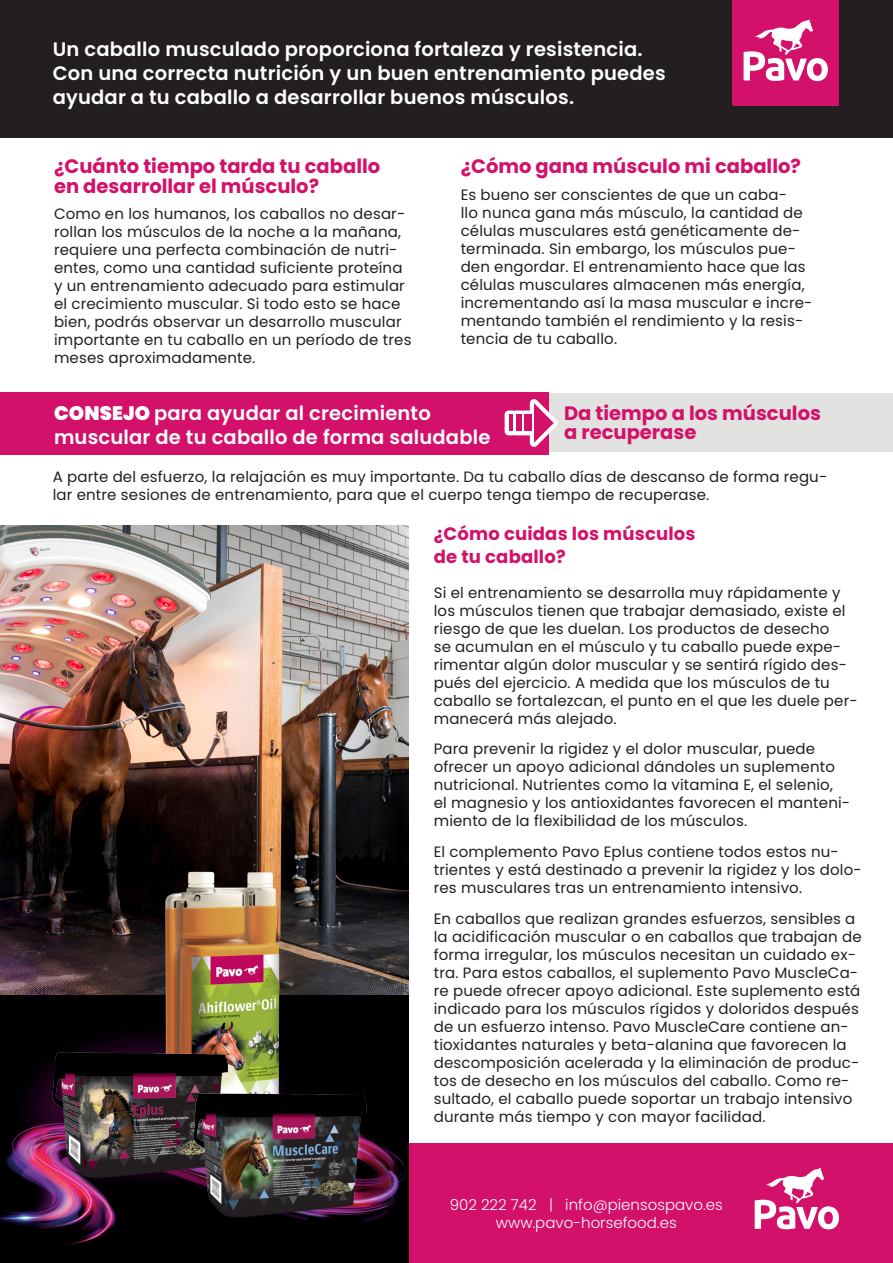
<style>
.page{position:relative;width:893px;height:1263px;background:#fff}
.page>*{position:absolute;margin:0;border:0;box-sizing:border-box;transform-origin:0 0}
.t1{font:600 19.5px/24px "Poppins";letter-spacing:.01em;color:#fff}
.t2{font:700 19.5px/19.5px "Poppins";color:#d3116b}
.t3{font:700 18px "Poppins";letter-spacing:.01em;color:#d3116b}
.t4{font:15px/18px "Poppins";letter-spacing:.01em;color:#231f20}
.t5{font:300 15px "Poppins";color:#fff}
.s1{font-weight:900}
</style>
<div class="page">
<div style="left:408px;top:1144px;width:485px;height:119px;background:#d3116b"></div>
<img style="left:0;top:995px;width:408px;height:268px">
<img style="left:0;top:525px;width:408px;height:470px">
<div style="left:446px;top:393px;width:447px;height:59px;background:#e2e2e1"></div>
<img style="left:140px;top:856px;width:158px;height:217px">
<img style="left:0;top:1032px;width:280px;height:176px">
<img style="left:142px;top:1073px;width:277px;height:173px">
<svg style="left:755px;top:1168px;width:84px;height:61px"></svg>
<div style="left:0;top:0;width:893px;height:138px;background:#231f20"></div>
<div style="left:733px;top:0;width:106px;height:105px;background:#d3116b"></div>
<svg style="left:744px;top:20px;width:84px;height:61px"></svg>
<hr style="left:733px;top:103px;width:106px;height:3px;background:#d3116b">
<div style="left:0;top:392px;width:549px;height:63px;background:#d3116b"></div>
<svg style="left:505px;top:399px;width:53px;height:48px"></svg>
<div style="left:524px;top:415px;width:7px;height:16px;background:#d3116b"></div>
<div style="left:516px;top:415px;width:5px;height:16px;background:#d3116b"></div>
<hr style="left:509px;top:415px;width:3px;height:16px;background:#d3116b">
<p class="t1" style="left:53px;top:38px;width:614px">Un caballo musculado proporciona fortaleza y resistencia.<br>Con una correcta nutrición y un buen entrenamiento puedes ayudar a tu caballo a desarrollar buenos músculos.</p>
<p class="t2" style="left:54px;top:157px;width:328px">¿Cuánto tiempo tarda tu caballo en desarrollar el músculo?</p>
<p class="t4" style="left:54px;top:205px;width:359px">Como en los humanos, los caballos no desar&shy;rollan los músculos de la noche a la mañana, requiere una perfecta combinación de nutri&shy;entes, como una cantidad suficiente proteína y un entrenamiento adecuado para estimular el crecimiento muscular. Si todo esto se hace bien, podrás observar un desarrollo muscular importante en tu caballo en un período de tres meses aproximadamente.</p>
<p class="t2" style="left:461px;top:157px;width:342px">¿Cómo gana músculo mi caballo?</p>
<p class="t4" style="left:461px;top:186px;width:353px">Es bueno ser conscientes de que un caba-<br>llo nunca gana más músculo, la cantidad de células musculares está genéticamente de&shy;terminada. Sin embargo, los músculos pue&shy;den engordar. El entrenamiento hace que las células musculares almacenen más energía, incrementando así la masa muscular e incre&shy;mentando también el rendimiento y la resis&shy;tencia de tu caballo.</p>
<p class="t1" style="left:54px;top:401px;width:438px"><span class="s1">CONSEJO</span> para ayudar al crecimiento muscular de tu caballo de forma saludable</p>
<p class="t2" style="left:564px;top:403px;width:258px">Da tiempo a los músculos a recuperase</p>
<p class="t4" style="left:53px;top:468px;width:776px">A parte del esfuerzo, la relajación es muy importante. Da tu caballo días de descanso de forma regu&shy;lar entre sesiones de entrenamiento, para que el cuerpo tenga tiempo de recuperase.</p>
<p class="t3" style="left:434px;top:524px;width:263px">¿Cómo cuidas los músculos</p>
<p class="t3" style="left:434px;top:546px;width:134px">de tu caballo?</p>
<p class="t4" style="left:434px;top:583px;width:425px">Si el entrenamiento se desarrolla muy rápidamente y los músculos tienen que trabajar demasiado, existe el riesgo de que les duelan. Los productos de desecho<br>se acumulan en el músculo y tu caballo puede expe&shy;rimentar algún dolor muscular y se sentirá rígido des&shy;pués del ejercicio. A medida que los músculos de tu caballo se fortalezcan, el punto en el que les duele per&shy;manecerá más alejado.</p>
<p class="t4" style="left:434px;top:740px;width:418px">Para prevenir la rigidez y el dolor muscular, puede ofrecer un apoyo adicional dándoles un suplemento nutricional. Nutrientes como la vitamina E, el selenio,<br>el magnesio y los antioxidantes favorecen el manteni&shy;miento de la flexibilidad de los músculos.</p>
<p class="t4" style="left:434px;top:843px;width:429px">El complemento Pavo Eplus contiene todos estos nu&shy;trientes y está destinado a prevenir la rigidez y los dolo&shy;res musculares tras un entrenamiento intensivo.</p>
<p class="t4" style="left:434px;top:910px;width:429px">En caballos que realizan grandes esfuerzos, sensibles a la acidificación muscular o en caballos que trabajan de forma irregular, los músculos necesitan un cuidado ex&shy;tra. Para estos caballos, el suplemento Pavo MuscleCa&shy;re puede ofrecer apoyo adicional. Este suplemento está indicado para los músculos rígidos y doloridos después de un esfuerzo intenso. Pavo MuscleCare contiene an&shy;tioxidantes naturales y beta-alanina que favorecen la descomposición acelerada y la eliminación de produc&shy;tos de desecho en los músculos del caballo. Como re&shy;sultado, el caballo puede soportar un trabajo intensivo durante más tiempo y con mayor facilidad.</p>
<p class="t5" style="left:450px;top:1196px;width:275px">902 222 742 | info@piensospavo.es</p>
<p class="t5" style="left:496px;top:1214px;width:182px">www.pavo-horsefood.es</p>
</div>
